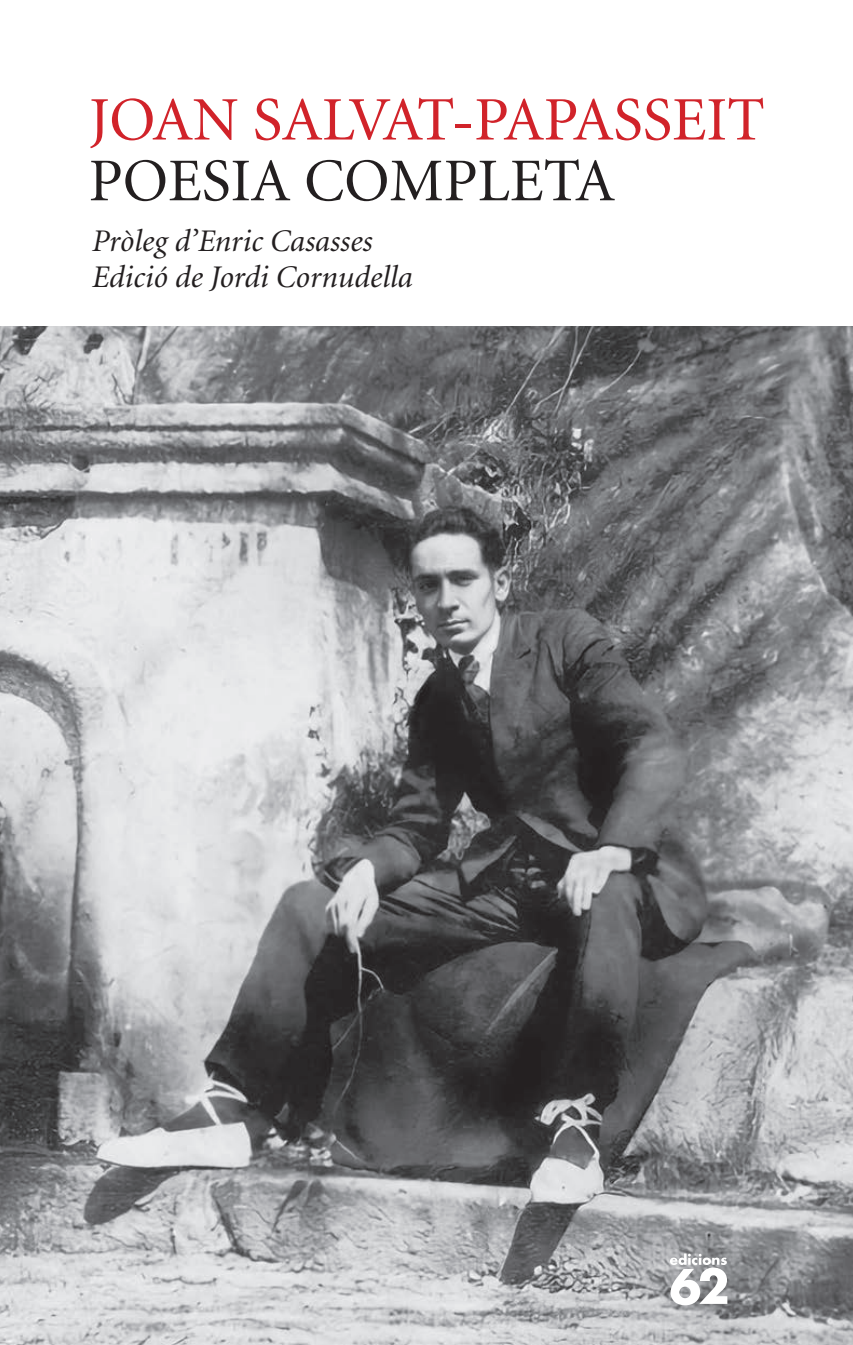
<style>
.page{position:relative;width:853px;height:1345px;background:#fff}
.page>*{position:absolute;margin:0;border:0;box-sizing:border-box;transform-origin:0 0}
.t1{font:61.88px "Minion";color:#d1232a}
.t2{font:60.75px "Minion";color:#231f20}
.t3{font:italic 31.5px/36px "Minion";color:#231f20}
</style>
<div class="page">
<img style="left:0;top:327px;width:853px;height:1018px">
<svg style="left:670px;top:1253px;width:57px;height:52px"></svg>
<h1 class="t1" style="left:89px;top:89px;width:677px">JOAN SALVAT-PAPASSEIT</h1>
<h2 class="t2" style="left:89px;top:151px;width:527px">POESIA COMPLETA</h2>
<p class="t3" style="left:92px;top:225px;width:322px">Pròleg d’Enric Casasses<br>Edició de Jordi Cornudella</p>
</div>
